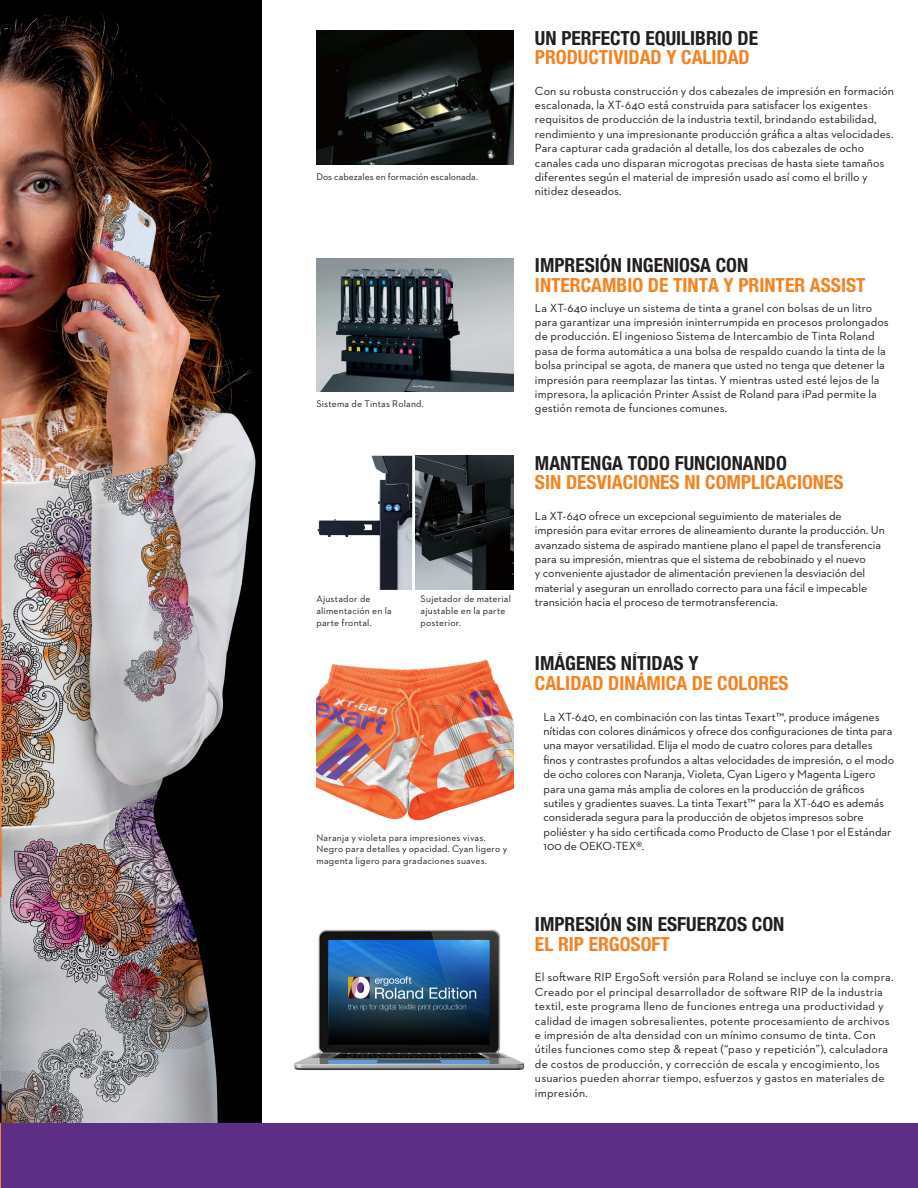
<style>
.page{position:relative;width:918px;height:1188px;background:#fff}
.page>*{position:absolute;margin:0;border:0;box-sizing:border-box;transform-origin:0 0}
.t1{font:700 condensed 19.5px/19.5px "Helvetica Neue LT Std";color:#f58220}
.t2{font:700 condensed 19.5px "Helvetica Neue LT Std";color:#231f20}
.t3{font:12px/14.4px "Neutraface 2 Text";color:#231f20}
.t4{font:9.75px/11.7px "Neutraface 2 Text";letter-spacing:.02em;color:#231f20}
.s1{color:#231f20}
.s2{color:#fff}
</style>
<div class="page">
<img style="left:0;top:0;width:262px;height:1123px">
<img style="left:316px;top:31px;width:198px;height:133px">
<img style="left:316px;top:258px;width:198px;height:134px">
<img style="left:316px;top:659px;width:198px;height:162px">
<img style="left:415px;top:456px;width:99px;height:134px">
<img style="left:317px;top:456px;width:95px;height:134px">
<div style="left:0;top:1123px;width:918px;height:65px;background:#5d2e86"></div>
<hr style="left:0;top:1123px;width:1px;height:65px;background:#f58220">
<img style="left:294px;top:930px;width:230px;height:140px">
<p class="t4" style="left:316px;top:170px;width:163px">Dos cabezales en formación escalonada.</p>
<p class="t4" style="left:316px;top:398px;width:109px">Sistema de Tintas Roland.</p>
<p class="t4" style="left:316px;top:593px;width:77px">Ajustador de alimentación en la parte frontal.</p>
<p class="t4" style="left:421px;top:593px;width:92px">Sujetador de material ajustable en la parte posterior.</p>
<p class="t4" style="left:316px;top:831px;width:192px">Naranja y violeta para impresiones vivas.<br>Negro para detalles y opacidad. Cyan ligero y magenta ligero para gradaciones suaves.</p>
<h1 class="t2" style="left:535px;top:26px;width:225px">UN PERFECTO EQUILIBRIO DE</h1>
<h1 class="t1" style="left:535px;top:47px;width:216px">PRODUCTIVIDAD Y CALIDAD</h1>
<p class="t3" style="left:535px;top:83px;width:361px">Con su robusta construcción y dos cabezales de impresión en formación escalonada, la XT-640 está construida para satisfacer los exigentes requisitos de producción de la industria textil, brindando estabilidad, rendimiento y una impresionante producción gráfica a altas velocidades.<br>Para capturar cada gradación al detalle, los dos cabezales de ocho canales cada uno disparan microgotas precisas de hasta siete tamaños diferentes según el material de impresión usado así como el brillo y nitidez deseados.</p>
<h1 class="t2" style="left:535px;top:253px;width:215px">IMPRESIÓN INGENIOSA CON</h1>
<h1 class="t1" style="left:535px;top:275px;width:332px">INTERCAMBIO DE TINTA Y PRINTER ASSIST</h1>
<p class="t3" style="left:535px;top:300px;width:355px">La XT-640 incluye un sistema de tinta a granel con bolsas de un litro para garantizar una impresión ininterrumpida en procesos prolongados de producción. El ingenioso Sistema de Intercambio de Tinta Roland pasa de forma automática a una bolsa de respaldo cuando la tinta de la bolsa principal se agota, de manera que usted no tenga que detener la impresión para reemplazar las tintas. Y mientras usted esté lejos de la impresora, la aplicación Printer Assist de Roland para iPad permite la gestión remota de funciones comunes.</p>
<h1 class="t2" style="left:535px;top:451px;width:253px">MANTENGA TODO FUNCIONANDO</h1>
<h1 class="t1" style="left:535px;top:472px;width:310px">SIN DESVIACIONES NI COMPLICACIONES</h1>
<p class="t3" style="left:535px;top:508px;width:351px">La XT-640 ofrece un excepcional seguimiento de materiales de impresión para evitar errores de alineamiento durante la producción. Un avanzado sistema de aspirado mantiene plano el papel de transferencia para su impresión, mientras que el sistema de rebobinado y el nuevo<br>y conveniente ajustador de alimentación previenen la desviación del material y aseguran un enrollado correcto para una fácil e impecable transición hacia el proceso de termotransferencia.</p>
<h1 class="t1" style="left:535px;top:653px;width:260px"><span class="s1">IMÁGENES NÍTIDAS Y<br></span>CALIDAD DINÁMICA DE COLORES<span class="s2">.</span></h1>
<p class="t3" style="left:543px;top:709px;width:352px">La XT-640, en combinación con las tintas Texart™, produce imágenes nítidas con colores dinámicos y ofrece dos configuraciones de tinta para una mayor versatilidad. Elija el modo de cuatro colores para detalles finos y contrastes profundos a altas velocidades de impresión, o el modo de ocho colores con Naranja, Violeta, Cyan Ligero y Magenta Ligero para una gama más amplia de colores en la producción de gráficos sutiles y gradientes suaves. La tinta Texart™ para la XT-640 es además considerada segura para la producción de objetos impresos sobre poliéster y ha sido certificada como Producto de Clase 1 por el Estándar 100 de OEKO-TEX®.</p>
<h1 class="t2" style="left:535px;top:913px;width:251px">IMPRESIÓN SIN ESFUERZOS CON</h1>
<h1 class="t1" style="left:535px;top:934px;width:137px">EL RIP ERGOSOFT</h1>
<p class="t3" style="left:535px;top:970px;width:360px">El software RIP ErgoSoft versión para Roland se incluye con la compra.<br>Creado por el principal desarrollador de software RIP de la industria textil, este programa lleno de funciones entrega una productividad y calidad de imagen sobresalientes, potente procesamiento de archivos e impresión de alta densidad con un mínimo consumo de tinta. Con útiles funciones como step &amp; repeat (“paso y repetición”), calculadora de costos de producción, y corrección de escala y encogimiento, los usuarios pueden ahorrar tiempo, esfuerzos y gastos en materiales de impresión.</p>
</div>
